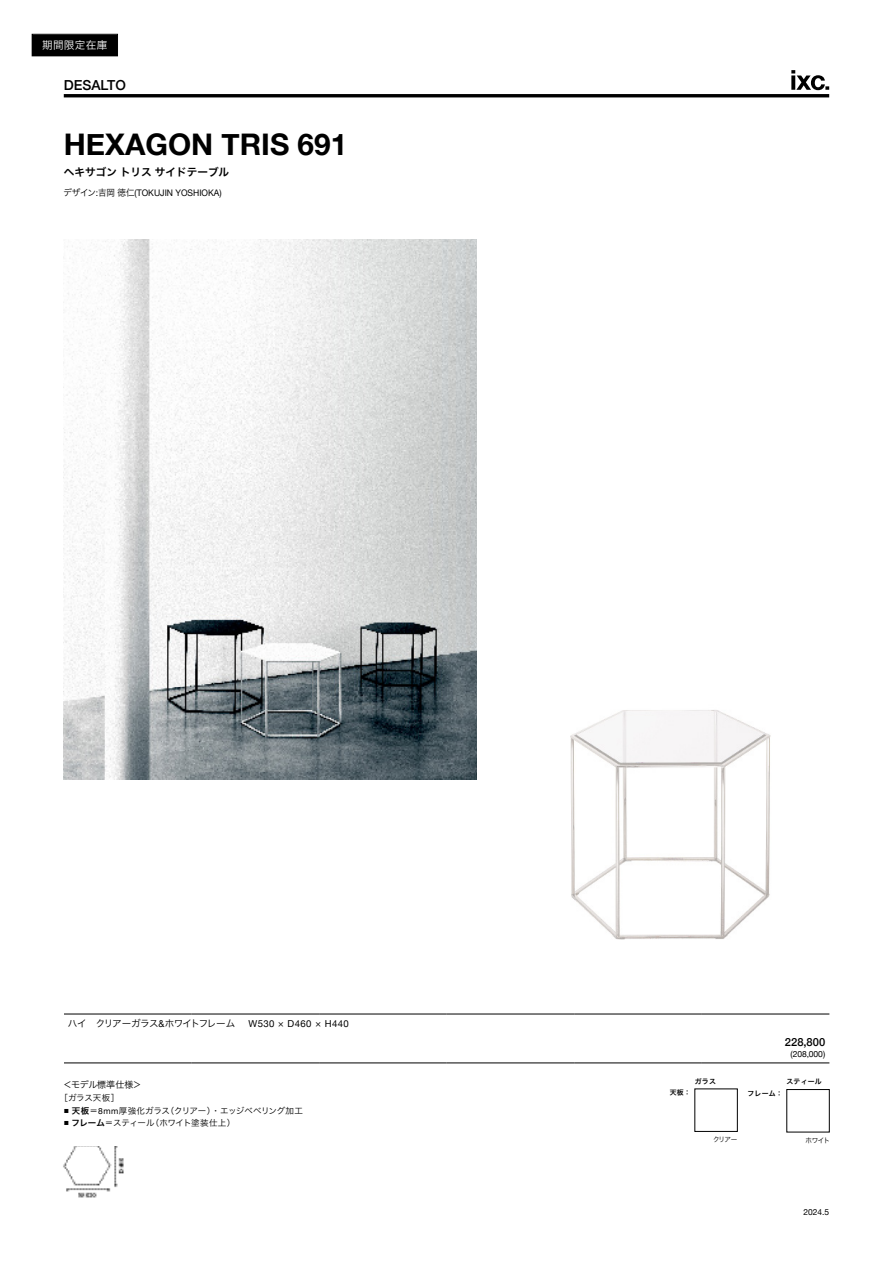
<style>
.page{position:relative;width:893px;height:1263px;background:#fff}
.page>*{position:absolute;margin:0;border:0;box-sizing:border-box;transform-origin:0 0}
.t1{font:700 29.7px "Helvetica Neue";color:#000}
.t2{font:500 13.8px "Helvetica Neue";color:#000}
.t3{font:500 11.1px "Helvetica Neue";color:#000}
.t4{font:10.65px "Hira Kaku Pro W6";color:#000}
.t5{font:10.65px "Hira Kaku Pro W3";letter-spacing:.03em;color:#fff}
.t6{font:9.6px "Hira Kaku Pro W3";letter-spacing:-.065em;color:#000}
.t7{font:9px "Helvetica Neue";color:#000;scale:.95 1}
.t8{font:9px "Hira Kaku Pro W3";letter-spacing:-.01em;color:#000}
.t9{font:8.55px "Hira Kaku Pro W3";letter-spacing:-.03em;color:#000}
.t10{font:8.55px "Helvetica Neue";letter-spacing:-.01em;color:#000}
.t11{font:8.4px "Helvetica Neue";color:#000}
.t12{font:6.9px "Hira Kaku Pro W6";letter-spacing:.035em;color:#000}
.t13{font:6.9px "Hira Kaku Pro W3";letter-spacing:-.1em;color:#000;scale:.95 1}
.s1{font-family:"Hira Kaku Pro W3"}
.s2{font-family:"Helvetica Neue"}
.s3{font-family:"Hira Kaku Pro W6";font-size:5.25px}
.s4{font-family:"Hira Kaku Pro W6"}
</style>
<div class="page">
<hr style="left:64px;top:94px;width:765px;height:3px;background:#000">
<svg style="left:791px;top:70px;width:38px;height:20px"></svg>
<svg style="left:31px;top:34px;width:87px;height:23px;background:#0d0d0d"></svg>
<div style="left:33px;top:35px;width:84px;height:20px;border:1px solid #000"></div>
<hr style="left:64px;top:1014px;width:128px;height:1px;background:#000">
<hr style="left:192px;top:1014px;width:127px;height:1px;background:#000">
<hr style="left:319px;top:1014px;width:128px;height:1px;background:#000">
<hr style="left:447px;top:1014px;width:127px;height:1px;background:#000">
<hr style="left:574px;top:1014px;width:128px;height:1px;background:#000">
<hr style="left:702px;top:1014px;width:127px;height:1px;background:#000">
<hr style="left:64px;top:1063px;width:128px;height:1px;background:#000">
<hr style="left:192px;top:1063px;width:127px;height:1px;background:#000">
<hr style="left:319px;top:1063px;width:128px;height:1px;background:#000">
<hr style="left:447px;top:1063px;width:127px;height:1px;background:#000">
<hr style="left:574px;top:1063px;width:128px;height:1px;background:#000">
<hr style="left:702px;top:1063px;width:127px;height:1px;background:#000">
<img style="left:64px;top:239px;width:412px;height:540px">
<img style="left:63px;top:1146px;width:61px;height:52px">
<img style="left:570px;top:710px;width:201px;height:230px">
<p class="t5" style="left:42px;top:36px;width:67px">期間限定在庫</p>
<h2 class="t2" style="left:64px;top:74px;width:64px">DESALTO</h2>
<h1 class="t1" style="left:64px;top:121px;width:285px">HEXAGON TRIS 691</h1>
<p class="t4" style="left:64px;top:162px;width:167px">ヘキサゴントリスサイドテーブル</p>
<p class="t7" style="left:64px;top:186px;width:168px"><span class="s1">デザイン</span>:<span class="s1">吉岡徳仁</span>(TOKUJIN YOSHIOKA)</p>
<p class="t6" style="left:68px;top:1014px;width:282px">ハイ　クリアーガラス<span class="s2">&amp;</span>ホワイトフレーム　 <span class="s2">W530</span> × <span class="s2">D460</span> × <span class="s2">H440</span></p>
<p class="t8" style="left:63px;top:1076px;width:88px">＜モデル標準仕様＞　</p>
<p class="t9" style="left:60px;top:1090px;width:61px">［ガラス天板］</p>
<p class="t9" style="left:64px;top:1103px;width:241px"><span class="s3">■</span> <span class="s4">天板</span>＝<span class="s2">8mm</span>厚強化ガラス（クリアー）・エッジベベリング加工</p>
<p class="t9" style="left:64px;top:1116px;width:173px"><span class="s3">■</span> <span class="s4">フレーム</span>＝スティール（ホワイト塗装仕上）</p>
<p class="t12" style="left:695px;top:1075px;width:23px">ガラス</p>
<p class="t12" style="left:670px;top:1086px;width:23px">天板：</p>
<p class="t3" style="left:785px;top:1033px;width:42px">228,800</p>
<p class="t10" style="left:791px;top:1048px;width:36px">(208,000)</p>
<p class="t12" style="left:786px;top:1075px;width:37px">スティール</p>
<p class="t12" style="left:747px;top:1087px;width:37px">フレーム：</p>
<p class="t13" style="left:713px;top:1133px;width:27px">クリアー</p>
<p class="t13" style="left:806px;top:1134px;width:27px">ホワイト</p>
<p class="t11" style="left:803px;top:1206px;width:27px">2024.5</p>
</div>
